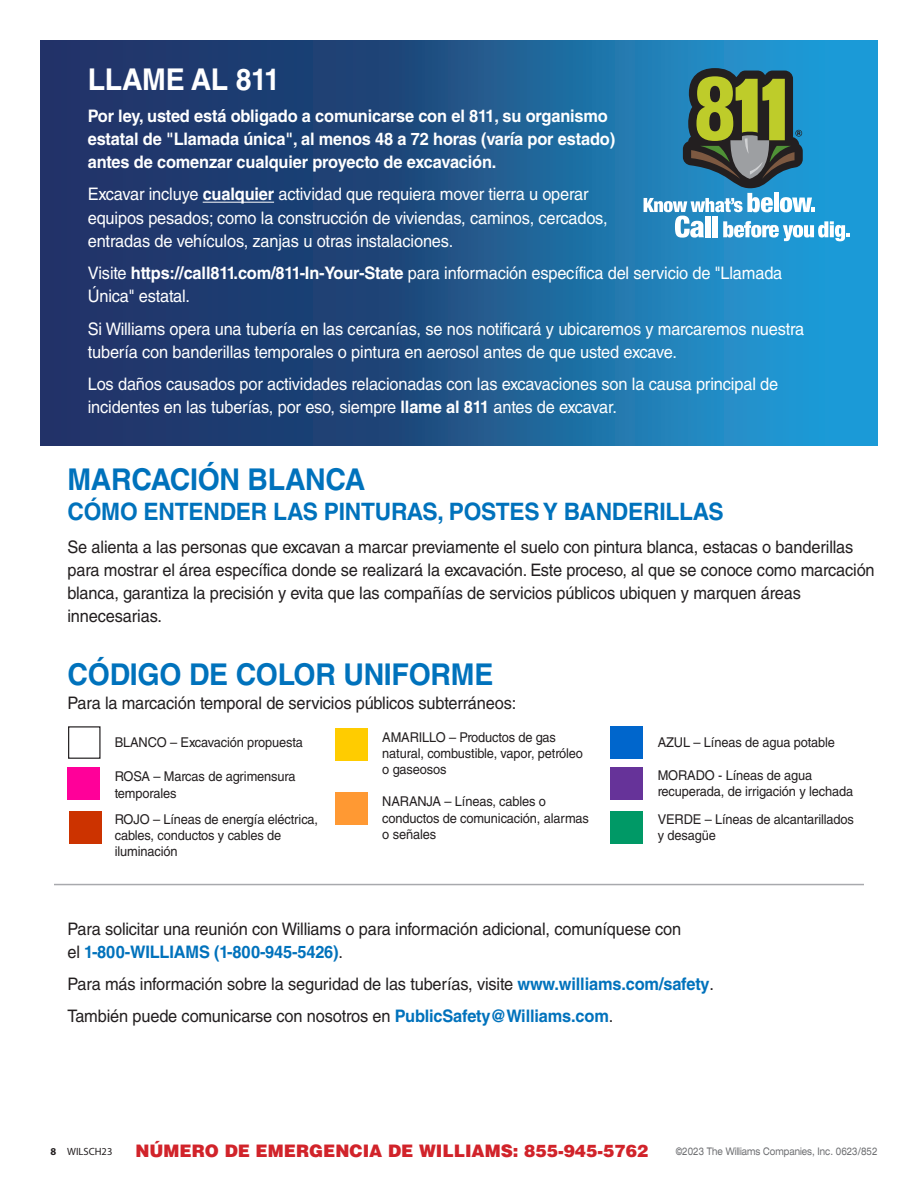
<style>
.page{position:relative;width:918px;height:1188px;background:#fff}
.page>*{position:absolute;margin:0;border:0;box-sizing:border-box;transform-origin:0 0}
.t1{font:700 30px "Helvetica LT Std";letter-spacing:-.01em;color:#0072bc;scale:.95 1}
.t2{font:700 30px "Helvetica LT Std";letter-spacing:-.01em;color:#fff;scale:.95 1}
.Subhead_Blue{font:700 24px "Helvetica LT Std";letter-spacing:-.01em;color:#0072bc;scale:.95 1}
.Body_Copy_Large{font:17.25px/23.2px "Helvetica LT Std";letter-spacing:-.01em;color:#231f20;scale:.95 1}
.Body_Copy_Large-2{font:17.25px/23.2px "Helvetica LT Std";letter-spacing:-.01em;color:#fff;scale:.95 1}
.Body_Copy_Large-3{font:700 17.25px/23.2px "Helvetica LT Std";letter-spacing:-.01em;color:#fff;scale:.95 1}
.t3{font:900 17.25px "Helvetica LT Std";color:#d1232a}
.Body_Copy{font:13.5px/16.2px "Helvetica LT Std";letter-spacing:-.01em;color:#231f20;scale:.95 1}
.t4{font:expanded 10.5px "Helvetica Neue LT Std";color:#6c6d70;scale:.78 1}
.t5{font:10.5px "Myriad Pro";color:#231f20}
.s1{font-weight:700}
.s2{font-weight:700;color:#0072bc}
</style>
<div class="page">
<svg style="left:40px;top:40px;width:838px;height:406px;background:#1f598e"></svg>
<hr style="left:203px;top:202px;width:71px;height:1px;background:#fff">
<svg style="left:644px;top:68px;width:206px;height:173px;background:#4b8d9e"></svg>
<div style="left:335px;top:728px;width:33px;height:33px;background:#fc0"></div>
<div style="left:335px;top:792px;width:33px;height:33px;background:#f93"></div>
<div style="left:68px;top:726px;width:33px;height:33px;border:1px solid #231f20"></div>
<div style="left:611px;top:726px;width:32px;height:33px;background:#06c"></div>
<div style="left:68px;top:767px;width:32px;height:33px;background:#f09"></div>
<div style="left:611px;top:767px;width:32px;height:33px;background:#639"></div>
<div style="left:69px;top:811px;width:32px;height:32px;background:#c30"></div>
<div style="left:611px;top:811px;width:32px;height:32px;background:#096"></div>
<hr style="left:54px;top:884px;width:810px;height:1px;background:#a8a9ad">
<p class="t2" style="left:88px;top:61px;width:204px">LLAME AL 811</p>
<p class="Body_Copy_Large-3" style="left:88px;top:104px;width:557px">Por ley, usted está obligado a comunicarse con el 811, su organismo estatal de "Llamada única", al menos 48 a 72 horas (varía por estado) antes de comenzar cualquier proyecto de excavación.</p>
<p class="Body_Copy_Large-2" style="left:88px;top:183px;width:549px">Excavar incluye <span class="s1">cualquier</span> actividad que requiera mover tierra u operar equipos pesados; como la construcción de viviendas, caminos, cercados, entradas de vehículos, zanjas u otras instalaciones.</p>
<p class="Body_Copy_Large-2" style="left:88px;top:261px;width:733px">Visite <span class="s1">https://call811.com/811-In-Your-State</span> para información específica del servicio de "Llamada<br>Única" estatal.</p>
<p class="Body_Copy_Large-2" style="left:88px;top:317px;width:756px">Si Williams opera una tubería en las cercanías, se nos notificará y ubicaremos y marcaremos nuestra tubería con banderillas temporales o pintura en aerosol antes de que usted excave.</p>
<p class="Body_Copy_Large-2" style="left:88px;top:372px;width:728px">Los daños causados por actividades relacionadas con las excavaciones son la causa principal de incidentes en las tuberías, por eso, siempre <span class="s1">llame al 811</span> antes de excavar.</p>
<p class="t1" style="left:68px;top:462px;width:315px">MARCACIÓN BLANCA</p>
<p class="Subhead_Blue" style="left:68px;top:497px;width:692px">CÓMO ENTENDER LAS PINTURAS, POSTES Y BANDERILLAS</p>
<p class="Body_Copy_Large" style="left:68px;top:535px;width:851px">Se alienta a las personas que excavan a marcar previamente el suelo con pintura blanca, estacas o banderillas para mostrar el área específica donde se realizará la excavación. Este proceso, al que se conoce como marcación blanca, garantiza la precisión y evita que las compañías de servicios públicos ubiquen y marquen áreas innecesarias.</p>
<p class="t1" style="left:68px;top:656px;width:450px">CÓDIGO DE COLOR UNIFORME</p>
<p class="Body_Copy_Large" style="left:68px;top:691px;width:474px">Para la marcación temporal de servicios públicos subterráneos:</p>
<p class="Body_Copy" style="left:382px;top:729px;width:213px">AMARILLO – Productos de gas natural, combustible, vapor, petróleo o gaseosos</p>
<p class="Body_Copy" style="left:382px;top:793px;width:219px">NARANJA – Líneas, cables o conductos de comunicación, alarmas o señales</p>
<p class="Body_Copy" style="left:115px;top:735px;width:200px">BLANCO – Excavación propuesta</p>
<p class="Body_Copy" style="left:658px;top:735px;width:188px">AZUL – Líneas de agua potable</p>
<p class="Body_Copy" style="left:115px;top:769px;width:192px">ROSA – Marcas de agrimensura temporales</p>
<p class="Body_Copy" style="left:658px;top:767px;width:207px">MORADO - Líneas de agua recuperada, de irrigación y lechada</p>
<p class="Body_Copy" style="left:115px;top:811px;width:216px">ROJO – Líneas de energía eléctrica, cables, conductos y cables de iluminación</p>
<p class="Body_Copy" style="left:658px;top:811px;width:208px">VERDE – Líneas de alcantarillados y desagüe</p>
<p class="Body_Copy_Large" style="left:67px;top:917px;width:648px">Para solicitar una reunión con Williams o para información adicional, comuníquese con el <span class="s2">1-800-WILLIAMS (1-800-945-5426)</span>.</p>
<p class="Body_Copy_Large" style="left:67px;top:973px;width:682px">Para más información sobre la seguridad de las tuberías, visite <span class="s2">www.williams.com/safety</span>.</p>
<p class="Body_Copy_Large" style="left:67px;top:1005px;width:576px">También puede comunicarse con nosotros en <span class="s2">PublicSafety@Williams.com</span>.</p>
<p class="t5" style="left:51px;top:1145px;width:63px"><span class="s1">8</span> WILSCH23</p>
<p class="t3" style="left:135px;top:1139px;width:514px">NÚMERO DE EMERGENCIA DE WILLIAMS: 855-945-5762</p>
<p class="t4" style="left:676px;top:1145px;width:260px">©2023 The Williams Companies, Inc. 0623/852</p>
</div>
